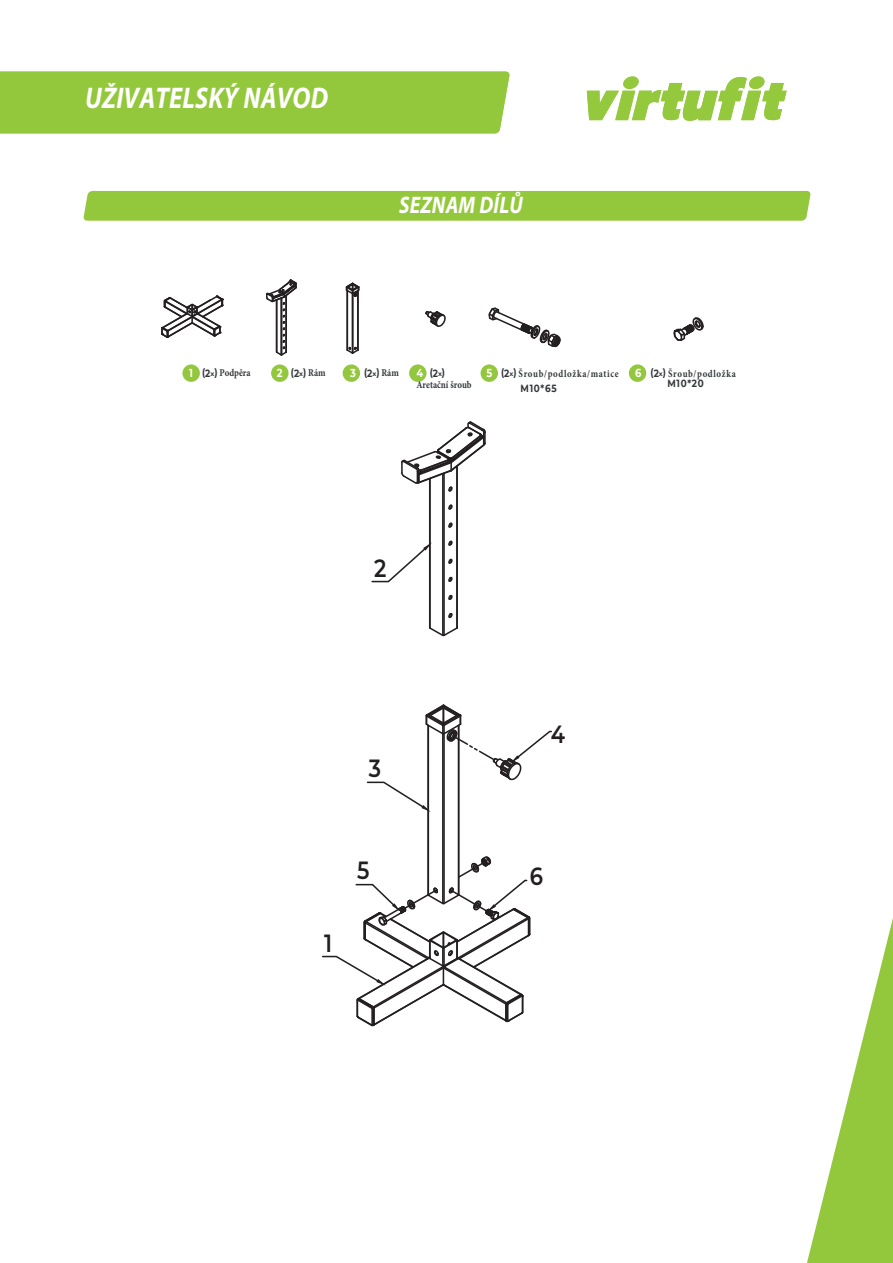
<style>
.page{position:relative;width:893px;height:1263px;background:#fff}
.page>*{position:absolute;margin:0;border:0;box-sizing:border-box;transform-origin:0 0}
.t1{font:italic 700 30px "Myriad Pro";letter-spacing:.01em;color:#fff;scale:.85 1}
.t2{font:600 24.75px "Montserrat";color:#231f20;scale:.85 1}
.t3{font:italic 700 24px "Myriad Pro";letter-spacing:.01em;color:#fff;scale:.85 1}
.t4{font:700 10.35px/14.7px "Minion Pro";letter-spacing:.075em;color:#333739;scale:.85 1}
.t5{font:700 10.35px/11.4px "Minion Pro";color:#333739;scale:.85 1}
.t6{font:700 10.35px "Montserrat";color:#333739;scale:.85 1}
.s1{font-family:"Montserrat";font-size:11.55px;color:#fff}
.s2{font-family:"Montserrat"}
.s3{font-family:"Montserrat";font-size:6.6px}
.s4{font-size:11.55px;color:#fff}
.s5{font-size:6.6px}
.s6{font-family:"Minion Pro"}
</style>
<div class="page">
<svg style="left:807px;top:918px;width:86px;height:345px"></svg>
<div style="left:0;top:72px;width:510px;height:61px;background:#94c83c"></div>
<svg style="left:587px;top:76px;width:200px;height:45px"></svg>
<svg style="left:673px;top:317px;width:31px;height:24px"></svg>
<svg style="left:488px;top:307px;width:73px;height:41px"></svg>
<hr style="left:427px;top:725px;width:2px;height:170px;background:#231f20">
<svg style="left:429px;top:627px;width:29px;height:10px"></svg>
<svg style="left:448px;top:504px;width:5px;height:6px"></svg>
<svg style="left:448px;top:522px;width:5px;height:6px"></svg>
<svg style="left:448px;top:540px;width:5px;height:6px"></svg>
<svg style="left:448px;top:558px;width:5px;height:6px"></svg>
<svg style="left:448px;top:576px;width:5px;height:6px"></svg>
<svg style="left:448px;top:594px;width:5px;height:6px"></svg>
<svg style="left:448px;top:613px;width:5px;height:5px"></svg>
<svg style="left:401px;top:421px;width:85px;height:71px"></svg>
<hr style="left:443px;top:473px;width:2px;height:162px;background:#231f20">
<hr style="left:442px;top:474px;width:2px;height:161px;background:#231f20">
<hr style="left:429px;top:479px;width:2px;height:149px;background:#231f20">
<hr style="left:456px;top:466px;width:2px;height:162px;background:#231f20">
<hr style="left:442px;top:734px;width:2px;height:169px;background:#231f20">
<hr style="left:443px;top:734px;width:2px;height:169px;background:#231f20">
<hr style="left:458px;top:725px;width:1px;height:170px;background:#231f20">
<hr style="left:346px;top:290px;width:2px;height:60px;background:#231f20">
<svg style="left:346px;top:345px;width:13px;height:9px"></svg>
<svg style="left:425px;top:310px;width:21px;height:17px"></svg>
<svg style="left:266px;top:279px;width:31px;height:77px"></svg>
<hr style="left:280px;top:298px;width:2px;height:57px;background:#231f20">
<hr style="left:276px;top:300px;width:1px;height:52px;background:#231f20">
<hr style="left:285px;top:295px;width:2px;height:57px;background:#231f20">
<hr style="left:352px;top:293px;width:2px;height:60px;background:#231f20">
<hr style="left:347px;top:290px;width:1px;height:60px;background:#231f20">
<hr style="left:357px;top:290px;width:2px;height:60px;background:#231f20">
<svg style="left:345px;top:282px;width:15px;height:16px"></svg>
<svg style="left:161px;top:295px;width:63px;height:43px"></svg>
<svg style="left:371px;top:544px;width:58px;height:39px"></svg>
<svg style="left:366px;top:704px;width:186px;height:107px"></svg>
<svg style="left:322px;top:855px;width:209px;height:172px"></svg>
<div style="left:182px;top:364px;width:18px;height:18px;background:#93c73d;border-radius:50%"></div>
<div style="left:271px;top:364px;width:18px;height:18px;background:#93c73d;border-radius:50%"></div>
<div style="left:343px;top:364px;width:17px;height:18px;background:#93c73d;border-radius:50%"></div>
<div style="left:409px;top:364px;width:18px;height:18px;background:#93c73d;border-radius:50%"></div>
<div style="left:481px;top:364px;width:17px;height:18px;background:#93c73d;border-radius:50%"></div>
<div style="left:629px;top:364px;width:17px;height:18px;background:#93c73d;border-radius:50%"></div>
<div style="left:83px;top:191px;width:728px;height:30px;background:#94c83c"></div>
<h1 class="t1" style="left:85px;top:78px;width:288px">UŽIVATELSKÝ NÁVOD</h1>
<h3 class="t3" style="left:399px;top:190px;width:147px">SEZNAM DÍLŮ</h3>
<p class="t5" style="left:189px;top:367px;width:74px"><span class="s1">1</span> <span class="s2">(2</span><span class="s3">x</span><span class="s2">)</span> Podpěra</p>
<p class="t6" style="left:277px;top:365px;width:59px"><span class="s4">2</span> (2<span class="s5">x</span>) <span class="s6">Rám</span></p>
<p class="t6" style="left:350px;top:365px;width:59px"><span class="s4">3</span> (2<span class="s5">x</span>) <span class="s6">Rám</span></p>
<p class="t5" style="left:416px;top:367px;width:67px"><span class="s1">4</span> <span class="s2">(2</span><span class="s3">x</span><span class="s2">)<br></span>Aretační šroub</p>
<p class="t4" style="left:521px;top:367px;width:117px;text-indent:-34px"><span class="s1">5</span> <span class="s2">(2</span><span class="s3">x</span><span class="s2">)</span> Šroub/podložka/matice<br><span class="s2">M10*65</span></p>
<p class="t4" style="left:635px;top:369px;width:120px;line-height:9.8px;text-align:center"><span class="s1">6</span> <span class="s2">(2</span><span class="s3">x</span><span class="s2">)</span> Šroub/podložka<br><span class="s2">M10*20</span></p>
<p class="t2" style="left:374px;top:551px;width:16px">2</p>
<p class="t2" style="left:369px;top:751px;width:16px">3</p>
<p class="t2" style="left:551px;top:716px;width:18px">4</p>
<p class="t2" style="left:324px;top:926px;width:11px">1</p>
<p class="t2" style="left:357px;top:852px;width:16px">5</p>
<p class="t2" style="left:530px;top:858px;width:17px">6</p>
</div>
